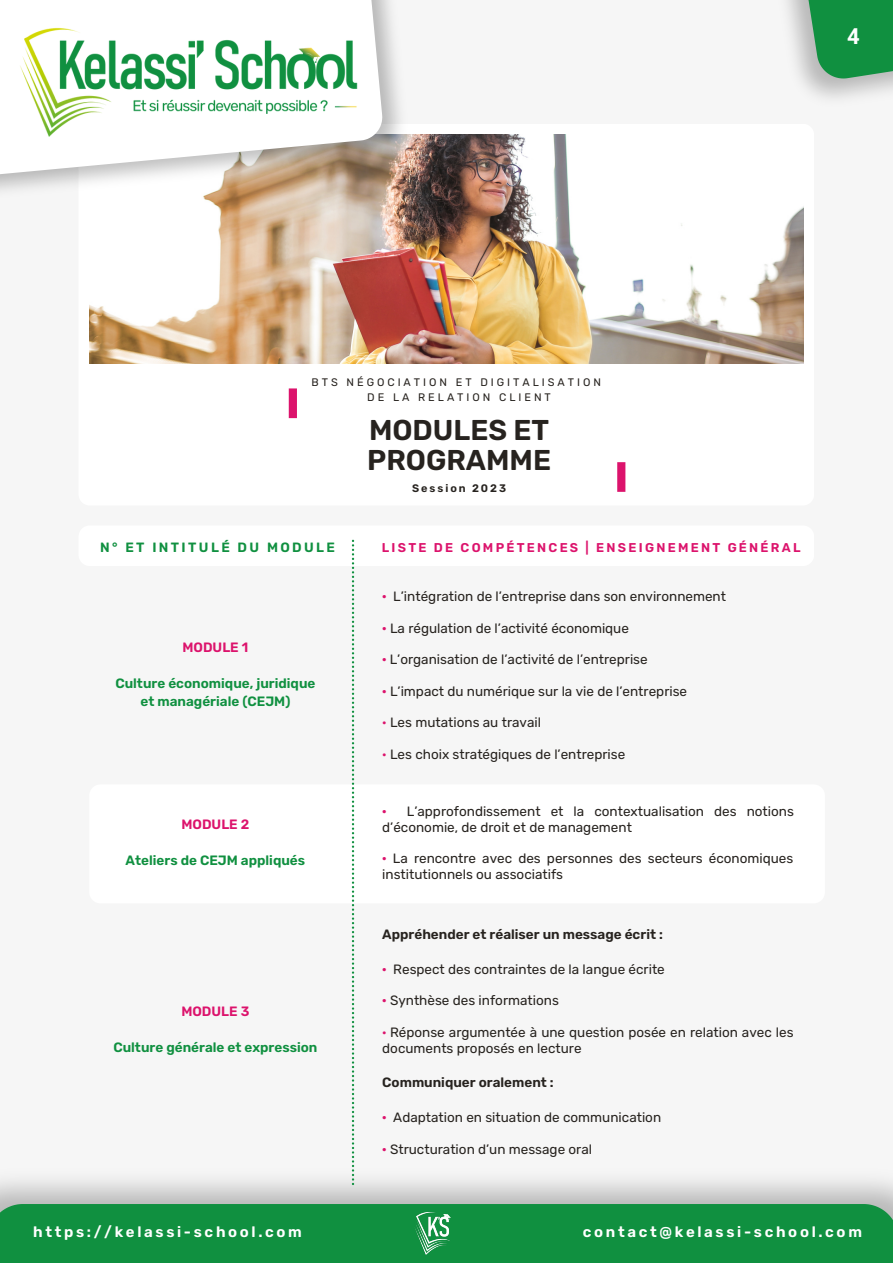
<style>
.page{position:relative;width:893px;height:1264px;background:#fff}
.page>*{position:absolute;margin:0;border:0;box-sizing:border-box;transform-origin:0 0}
.t1{font:600 28.65px/29.7px "Rubik";color:#27231f}
.t2{font:700 21.9px "Roboto";color:#fff}
.t3{font:600 15px "Rubik";letter-spacing:.18em;color:#fff}
.t4{font:13.5px/15.8px "Rubik";color:#27231f}
.t5{font:600 13.5px/18px "Rubik";color:#109040;text-align:center}
.t6{font:600 13.5px "Rubik";color:#27231f}
.t7{font:600 13.5px "Rubik";color:#dc136c}
.t8{font:600 13.5px "Rubik";letter-spacing:.18em;color:#109040}
.t9{font:600 12.75px "Rubik";letter-spacing:.18em;color:#dc136c}
.t10{font:10.95px "Rubik";letter-spacing:.275em;color:#27231f}
.t11{font:600 10.95px "Rubik";letter-spacing:.18em;color:#27231f}
.s1{font-weight:600;color:#dc136c}
.s2{color:#dc136c}
</style>
<div class="page">
<div style="left:0;top:0;width:892px;height:1262px;background:#f6f6f6"></div>
<svg style="left:782px;top:0;width:110px;height:82px;background:#58aa77"></svg>
<div style="left:78px;top:124px;width:736px;height:381px;background:#fff;border-radius:11px"></div>
<img style="left:89px;top:134px;width:714px;height:230px">
<img style="left:89px;top:0;width:331px;height:230px">
<svg style="left:0;top:0;width:384px;height:195px"></svg>
<img style="left:5px;top:6px;width:367px;height:140px">
<div style="left:0;top:1203px;width:892px;height:59px;background:#109040"></div>
<img style="left:406px;top:1206px;width:54px;height:51px">
<div style="left:78px;top:525px;width:736px;height:41px;background:#fff;border-radius:11px"></div>
<div style="left:89px;top:784px;width:735px;height:119px;background:#fff;border-radius:11px"></div>
<svg style="left:352px;top:539px;width:2px;height:646px"></svg>
<div style="left:289px;top:388px;width:8px;height:30px;background:#dc136c"></div>
<div style="left:617px;top:462px;width:8px;height:30px;background:#dc136c"></div>
<p class="t2" style="left:847px;top:24px;width:14px">4</p>
<p class="t10" style="left:311px;top:376px;width:291px">BTS NÉGOCIATION ET DIGITALISATION</p>
<p class="t10" style="left:367px;top:391px;width:185px">DE LA RELATION CLIENT</p>
<p class="t1" style="left:367px;top:416px;width:185px">MODULES ET<br>PROGRAMME</p>
<p class="t8" style="left:100px;top:539px;width:236px">N° ET INTITULÉ DU MODULE</p>
<p class="t7" style="left:182px;top:639px;width:67px">MODULE 1</p>
<p class="t5" style="left:115px;top:674px;width:201px">Culture économique, juridique et managériale (CEJM)</p>
<p class="t7" style="left:181px;top:816px;width:69px">MODULE 2</p>
<p class="t5" style="left:126px;top:851px;width:181px">Ateliers de CEJM appliqués</p>
<p class="t7" style="left:181px;top:1003px;width:70px">MODULE 3</p>
<p class="t5" style="left:113px;top:1038px;width:206px">Culture générale et expression</p>
<p class="t11" style="left:412px;top:482px;width:95px">Session 2023</p>
<p class="t9" style="left:382px;top:540px;width:420px">LISTE DE COMPÉTENCES | ENSEIGNEMENT GÉNÉRAL</p>
<p class="t4" style="left:382px;top:588px;width:345px"><span class="s1">·</span> L’intégration de l’entreprise dans son environnement</p>
<p class="t4" style="left:382px;top:620px;width:248px"><span class="s1">·</span> La régulation de l’activité économique</p>
<p class="t4" style="left:382px;top:651px;width:267px"><span class="s1">·</span> L’organisation de l’activité de l’entreprise</p>
<p class="t4" style="left:382px;top:683px;width:306px"><span class="s1">·</span> L’impact du numérique sur la vie de l’entreprise</p>
<p class="t4" style="left:382px;top:714px;width:160px"><span class="s2">·</span> Les mutations au travail</p>
<p class="t4" style="left:382px;top:746px;width:244px"><span class="s2">·</span> Les choix stratégiques de l’entreprise</p>
<p class="t4" style="left:382px;top:803px;width:413px"><span class="s1">·</span> L’approfondissement et la contextualisation des notions d’économie, de droit et de management</p>
<p class="t4" style="left:382px;top:850px;width:412px"><span class="s1">·</span> La rencontre avec des personnes des secteurs économiques institutionnels ou associatifs</p>
<p class="t6" style="left:382px;top:926px;width:282px">Appréhender et réaliser un message écrit :</p>
<p class="t4" style="left:382px;top:961px;width:284px"><span class="s1">·</span> Respect des contraintes de la langue écrite</p>
<p class="t4" style="left:382px;top:992px;width:178px"><span class="s1">·</span> Synthèse des informations</p>
<p class="t4" style="left:382px;top:1024px;width:413px"><span class="s2">·</span> Réponse argumentée à une question posée en relation avec les documents proposés en lecture</p>
<p class="t6" style="left:382px;top:1074px;width:173px">Communiquer oralement :</p>
<p class="t4" style="left:382px;top:1109px;width:280px"><span class="s1">·</span> Adaptation en situation de communication</p>
<p class="t4" style="left:382px;top:1141px;width:211px"><span class="s1">·</span> Structuration d’un message oral</p>
<p class="t3" style="left:33px;top:1223px;width:270px">https://kelassi-school.com</p>
<p class="t3" style="left:583px;top:1223px;width:280px">contact@kelassi-school.com</p>
</div>
